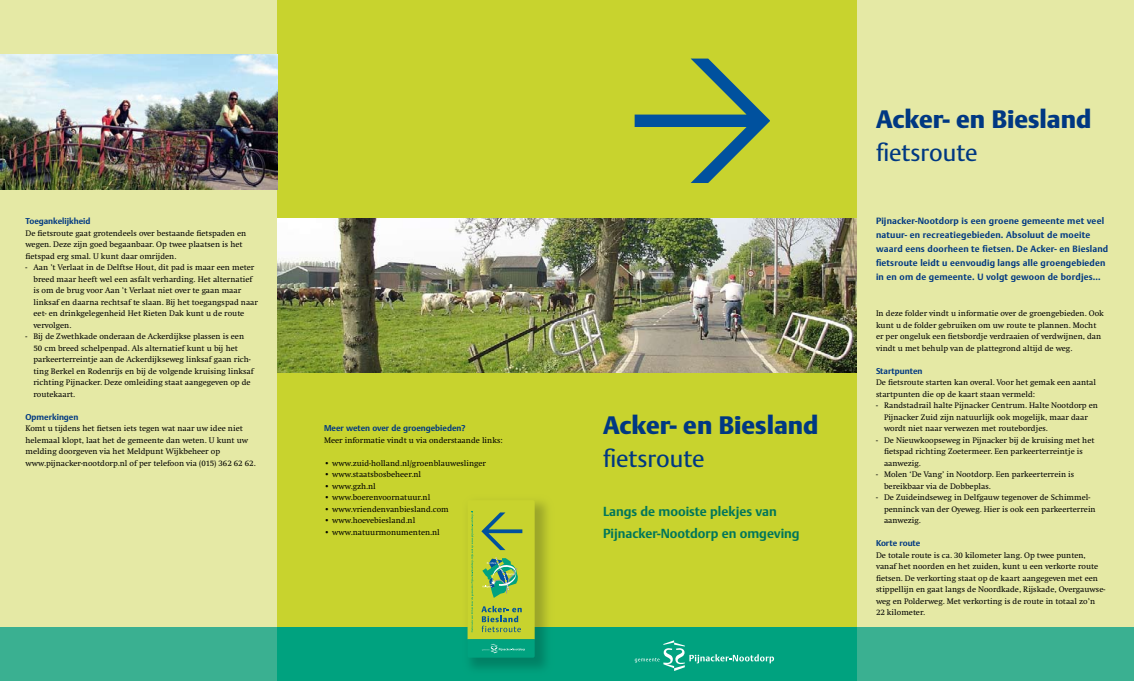
<style>
.page{position:relative;width:1134px;height:681px;background:#fff}
.page>*{position:absolute;margin:0;border:0;box-sizing:border-box;transform-origin:0 0}
.t1{font:900 25px "DTL Argo T";color:#003882}
.t2{font:24px "DTL Argo T";color:#003882}
.t3{font:700 13px/22px "DTL Argo T";color:#00765a}
.t4{font:700 9px/14px "DTL Argo T";letter-spacing:.02em;color:#003882}
.t5{font:8.4px/11.5px "Swift";color:#000}
.t6{font:700 8.4px "DTL Argo T";color:#003882}
</style>
<div class="page">
<div style="left:856px;top:0;width:278px;height:652px;background:#e5e9a5"></div>
<div style="left:567px;top:0;width:289px;height:652px;background:#c8d32e"></div>
<div style="left:0;top:0;width:278px;height:652px;background:#e5e9a5"></div>
<div style="left:278px;top:0;width:289px;height:652px;background:#c8d32e"></div>
<div style="left:856px;top:626px;width:278px;height:54px;background:#3ab091"></div>
<div style="left:567px;top:626px;width:289px;height:54px;background:#00a27f"></div>
<div style="left:0;top:626px;width:278px;height:54px;background:#3ab091"></div>
<div style="left:278px;top:626px;width:289px;height:54px;background:#00a27f"></div>
<svg style="left:635px;top:640px;width:139px;height:30px"></svg>
<img style="left:278px;top:218px;width:578px;height:155px">
<img style="left:0;top:54px;width:278px;height:135px">
<svg style="left:635px;top:58px;width:135px;height:125px"></svg>
<img style="left:462px;top:501px;width:93px;height:168px">
<svg style="left:468px;top:501px;width:67px;height:156px"></svg>
<p class="t6" style="left:26px;top:216px;width:66px">Toegankelijkheid</p>
<p class="t5" style="left:26px;top:227px;width:222px">De fietsroute gaat grotendeels over bestaande fietspaden en wegen. Deze zijn goed begaanbaar. Op twee plaatsen is het fietspad erg smal. U kunt daar omrijden.</p>
<p class="t5" style="left:34px;top:261px;width:226px;text-indent:-8px">- Aan ’t Verlaat in de Delftse Hout, dit pad is maar een meter breed maar heeft wel een asfalt verharding. Het alternatief is om de brug voor Aan ’t Verlaat niet over te gaan maar linksaf en daarna rechtsaf te slaan. Bij het toegangspad naar eet- en drinkgelegenheid Het Rieten Dak kunt u de route vervolgen.</p>
<p class="t5" style="left:34px;top:330px;width:222px;text-indent:-8px">- Bij de Zwethkade onderaan de Ackerdijkse plassen is een 50 cm breed schelpenpad. Als alternatief kunt u bij het parkeerterreintje aan de Ackerdijkseweg linksaf gaan rich&shy;ting Berkel en Rodenrijs en bij de volgende kruising linksaf richting Pijnacker. Deze omleiding staat aangegeven op de routekaart.</p>
<p class="t6" style="left:26px;top:411px;width:54px">Opmerkingen</p>
<p class="t5" style="left:26px;top:422px;width:232px">Komt u tijdens het fietsen iets tegen wat naar uw idee niet helemaal klopt, laat het de gemeente dan weten. U kunt uw melding doorgeven via het Meldpunt Wijkbeheer op www.pijnacker-nootdorp.nl of per telefoon via (015) 362 62 62.</p>
<p class="t6" style="left:324px;top:423px;width:143px">Meer weten over de groengebieden?</p>
<p class="t5" style="left:324px;top:434px;width:180px">Meer informatie vindt u via onderstaande links:</p>
<p class="t5" style="left:324px;top:457px;width:164px">• www.zuid-holland.nl/groenblauweslinger</p>
<p class="t5" style="left:324px;top:469px;width:99px">• www.staatsbosbeheer.nl</p>
<p class="t5" style="left:324px;top:480px;width:53px">• www.gzh.nl</p>
<p class="t5" style="left:324px;top:492px;width:108px">• www.boerenvoornatuur.nl</p>
<p class="t5" style="left:324px;top:503px;width:126px">• www.vriendenvanbiesland.com</p>
<p class="t5" style="left:324px;top:515px;width:93px">• www.hoevebiesland.nl</p>
<p class="t5" style="left:324px;top:526px;width:117px">• www.natuurmonumenten.nl</p>
<h1 class="t1" style="left:603px;top:409px;width:217px">Acker- en Biesland</h1>
<h2 class="t2" style="left:603px;top:443px;width:103px">fietsroute</h2>
<h3 class="t3" style="left:603px;top:499px;width:198px">Langs de mooiste plekjes van<br>Pijnacker-Nootdorp en omgeving</h3>
<h1 class="t1" style="left:876px;top:104px;width:217px">Acker- en Biesland</h1>
<h2 class="t2" style="left:876px;top:138px;width:103px">fietsroute</h2>
<p class="t4" style="left:876px;top:214px;width:234px">Pijnacker-Nootdorp is een groene gemeente met veel natuur- en recreatiegebieden. Absoluut de moeite waard eens doorheen te fietsen. De Acker- en Biesland fietsroute leidt u eenvoudig langs alle groengebieden in en om de gemeente. U volgt gewoon de bordjes…</p>
<p class="t5" style="left:876px;top:308px;width:229px">In deze folder vindt u informatie over de groengebieden. Ook kunt u de folder gebruiken om uw route te plannen. Mocht er per ongeluk een fietsbordje verdraaien of verdwijnen, dan vindt u met behulp van de plattegrond altijd de weg.</p>
<p class="t6" style="left:876px;top:365px;width:48px">Startpunten</p>
<p class="t5" style="left:876px;top:377px;width:222px">De fietsroute starten kan overal. Voor het gemak een aantal startpunten die op de kaart staan vermeld:</p>
<p class="t5" style="left:884px;top:400px;width:216px;text-indent:-8px">- Randstadrail halte Pijnacker Centrum. Halte Nootdorp en<br>Pijnacker Zuid zijn natuurlijk ook mogelijk, maar daar wordt niet naar verwezen met routebordjes.</p>
<p class="t5" style="left:884px;top:434px;width:212px;text-indent:-8px">- De Nieuwkoopseweg in Pijnacker bij de kruising met het fietspad richting Zoetermeer. Een parkeerterreintje is aanwezig.</p>
<p class="t5" style="left:884px;top:469px;width:192px;text-indent:-8px">- Molen ‘De Vang’ in Nootdorp. Een parkeerterrein is bereikbaar via de Dobbeplas.</p>
<p class="t5" style="left:884px;top:492px;width:213px;text-indent:-8px">- De Zuideindseweg in Delfgauw tegenover de Schimmel&shy;penninck van der Oyeweg. Hier is ook een parkeerterrein aanwezig.</p>
<p class="t6" style="left:876px;top:538px;width:46px">Korte route</p>
<p class="t5" style="left:876px;top:549px;width:231px">De totale route is ca. 30 kilometer lang. Op twee punten, vanaf het noorden en het zuiden, kunt u een verkorte route fietsen. De verkorting staat op de kaart aangegeven met een stippellijn en gaat langs de Noordkade, Rijskade, Overgauwse&shy;weg en Polderweg. Met verkorting is de route in totaal zo’n 22 kilometer.</p>
</div>
